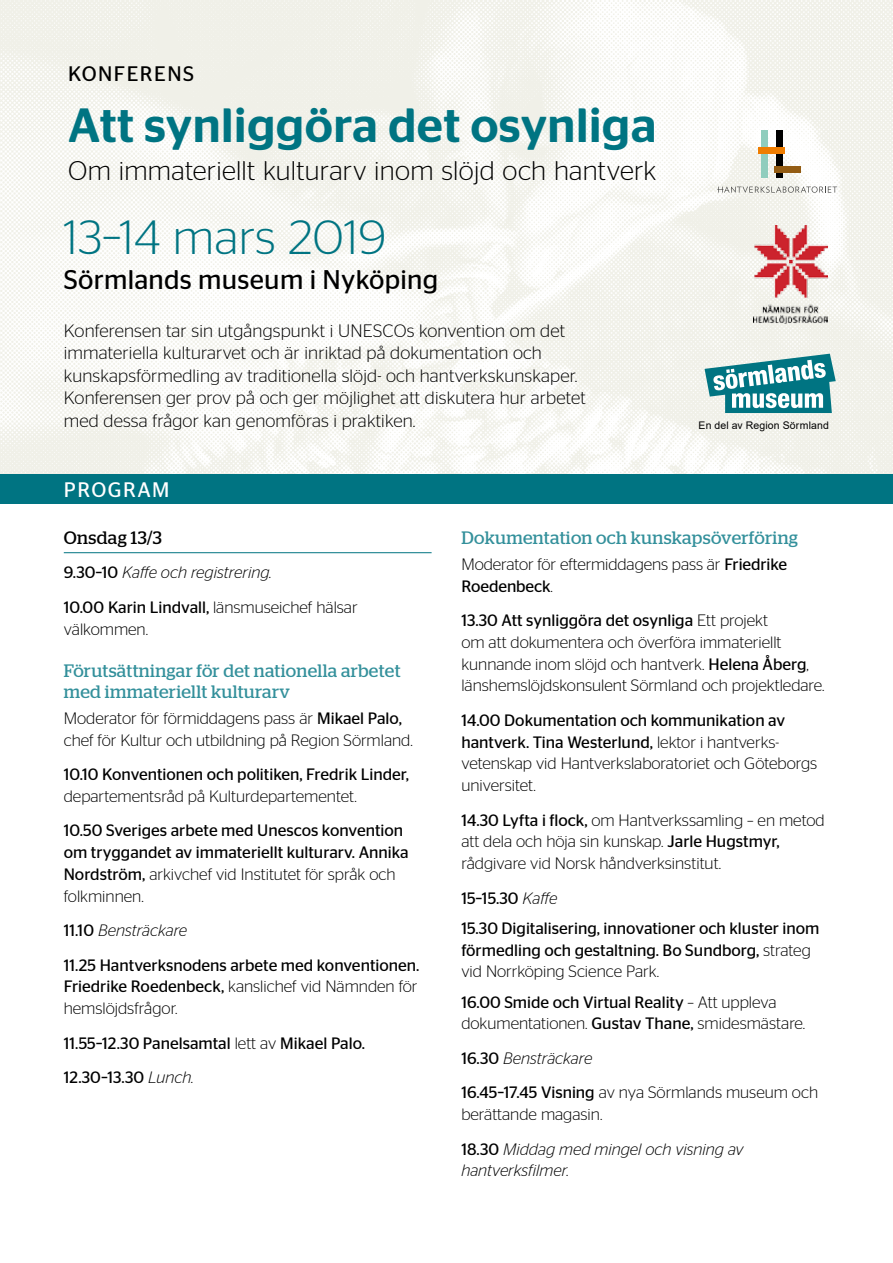
<style>
.page{position:relative;width:893px;height:1263px;background:#fff}
.page>*{position:absolute;margin:0;border:0;box-sizing:border-box;transform-origin:0 0}
.t1{font:500 48px "Stag Sans";letter-spacing:.01em;color:#007482}
.t2{font:300 48px "Stag Sans";letter-spacing:.01em;color:#007482}
.t3{font:300 27px "Stag Sans";letter-spacing:.01em;color:#000}
.t4{font:27px "Stag Sans";letter-spacing:.01em;color:#000}
.t5{font:21px "Stag Sans";letter-spacing:.07em;color:#000}
.t6{font:21px "Stag Sans";color:#fff}
.t7{font:300 18px/22.5px "Stag Sans";letter-spacing:.01em;color:#000}
.t8{font:18px/21px "Stag";letter-spacing:.02em;color:#33909b}
.t9{font:18px "Stag";letter-spacing:.025em;color:#000}
.t10{font:300 16.5px/21.8px "Stag Sans";color:#000}
.t11{font:16.5px/34.5px "Stag Sans";color:#000}
.t12{font:italic 300 16.5px/34.5px "Stag Sans";color:#000}
.t13{font:10.5px "Arial";letter-spacing:.015em;color:#000}
.s1{font-weight:300;font-style:italic}
.s2{font-weight:300}
.s3{font-weight:400}
.s4{font-style:normal}
.s5{font-weight:400;font-style:normal}
</style>
<div class="page">
<img style="left:0;top:0;width:893px;height:474px">
<img style="left:753px;top:226px;width:74px;height:98px">
<div style="left:776px;top:130px;width:7px;height:48px;background:#000"></div>
<div style="left:761px;top:130px;width:6px;height:48px;background:#90cdbd"></div>
<div style="left:774px;top:166px;width:27px;height:6px;background:#935c13"></div>
<div style="left:758px;top:148px;width:27px;height:6px;background:#ef7d00"></div>
<svg style="left:717px;top:186px;width:120px;height:7px"></svg>
<svg style="left:705px;top:354px;width:131px;height:59px"></svg>
<hr style="left:64px;top:552px;width:368px;height:1px;background:#007482">
<div style="left:0;top:474px;width:893px;height:30px;background:#007482"></div>
<p class="t5" style="left:68px;top:61px;width:127px">KONFERENS</p>
<h1 class="t1" style="left:68px;top:98px;width:590px">Att synliggöra det osynliga</h1>
<h2 class="t3" style="left:68px;top:156px;width:590px">Om immateriellt kulturarv inom slöjd och hantverk</h2>
<h1 class="t2" style="left:64px;top:211px;width:323px">13–14 mars 2019</h1>
<h2 class="t4" style="left:64px;top:264px;width:376px">Sörmlands museum i Nyköping</h2>
<p class="t7" style="left:64px;top:319px;width:523px">Konferensen tar sin utgångspunkt i UNESCOs konvention om det immateriella kulturarvet och är inriktad på dokumentation och kunskapsförmedling av traditionella slöjd- och hantverkskunskaper.<br>Konferensen ger prov på och ger möjlighet att diskutera hur arbetet med dessa frågor kan genomföras i praktiken.</p>
<p class="t6" style="left:64px;top:478px;width:30px">Program</p>
<p class="t13" style="left:699px;top:418px;width:132px">En del av Region Sörmland</p>
<p class="t9" style="left:64px;top:527px;width:100px">Onsdag 13/3</p>
<p class="t11" style="left:64px;top:555px;width:295px">9.30–10 <span class="s1">Kaffe och registrering.<br></span>10.00 Karin Lindvall, <span class="s2">länsmuseichef hälsar</span></p>
<p class="t10" style="left:64px;top:618px;width:86px">välkommen.</p>
<p class="t8" style="left:64px;top:660px;width:338px">Förutsättningar för det nationella arbetet med immateriellt kulturarv</p>
<p class="t10" style="left:64px;top:707px;width:351px">Moderator för förmiddagens pass är <span class="s3">Mikael Palo, </span>chef för Kultur och utbildning på Region Sörmland.</p>
<p class="t11" style="left:64px;top:757px;width:347px">10.10 Konventionen och politiken, Fredrik Linder,</p>
<p class="t10" style="left:64px;top:785px;width:294px">departementsråd på Kulturdepartementet.</p>
<p class="t11" style="left:64px;top:820px;width:346px;line-height:21.8px">10.50 Sveriges arbete med Unescos konvention om tryggandet av immateriellt kulturarv. Annika Nordström, <span class="s2">arkivchef vid Institutet för språk och folkminnen.</span></p>
<p class="t11" style="left:64px;top:913px;width:357px">11.10 <span class="s1">Bensträckare<br></span>11.25 Hantverksnodens arbete med konventionen.</p>
<p class="t10" style="left:64px;top:975px;width:355px"><span class="s3">Friedrike Roedenbeck,</span> kanslichef vid Nämnden för hemslöjdsfrågor.</p>
<p class="t11" style="left:64px;top:1025px;width:303px">11.55–12.30 Panelsamtal <span class="s2">lett av</span> Mikael Palo.<br>12.30–13.30 <span class="s1">Lunch.</span></p>
<p class="t8" style="left:461px;top:527px;width:338px">Dokumentation och kunskapsöverföring</p>
<p class="t10" style="left:461px;top:553px;width:327px">Moderator för eftermiddagens pass är <span class="s3">Friedrike<br>Roedenbeck</span>.</p>
<p class="t10" style="left:461px;top:609px;width:365px"><span class="s3">13.30 Att synliggöra det osynliga</span> Ett projekt<br>om att dokumentera och överföra immateriellt kunnande inom slöjd och hantverk. <span class="s3">Helena Åberg</span>, länshemslöjdskonsulent Sörmland och projektledare.</p>
<p class="t10" style="left:461px;top:709px;width:357px"><span class="s3">14.00 Dokumentation och kommunikation av hantverk. Tina Westerlund,</span> lektor i hantverks&shy;vetenskap vid Hantverkslaboratoriet och Göteborgs universitet.</p>
<p class="t10" style="left:461px;top:809px;width:365px"><span class="s3">14.30 Lyfta i flock,</span> om Hantverkssamling – en metod att dela och höja sin kunskap. <span class="s3">Jarle Hugstmyr, </span>rådgivare vid Norsk håndverksinstitut.</p>
<p class="t11" style="left:461px;top:882px;width:360px;line-height:30.3px">15–15.30 <span class="s1">Kaffe<br></span>15.30 Digitalisering, innovationer och kluster inom</p>
<p class="t11" style="left:461px;top:939px;width:351px;line-height:21.8px">förmedling och gestaltning. Bo Sundborg, <span class="s2">strateg vid Norrköping Science Park.</span></p>
<p class="t10" style="left:461px;top:991px;width:345px"><span class="s3">16.00 Smide och Virtual Reality</span> – Att uppleva dokumentationen. <span class="s3">Gustav Thane,</span> smidesmästare.</p>
<p class="t11" style="left:461px;top:1041px;width:358px">16.30 <span class="s1">Bensträckare<br></span>16.45–17.45 Visning <span class="s2">av nya Sörmlands museum och</span></p>
<p class="t12" style="left:461px;top:1097px;width:283px"><span class="s4">berättande magasin.<br></span><span class="s5">18.30</span> Middag med mingel och visning av</p>
<p class="t12" style="left:461px;top:1153px;width:109px">hantverksfilmer.</p>
</div>
